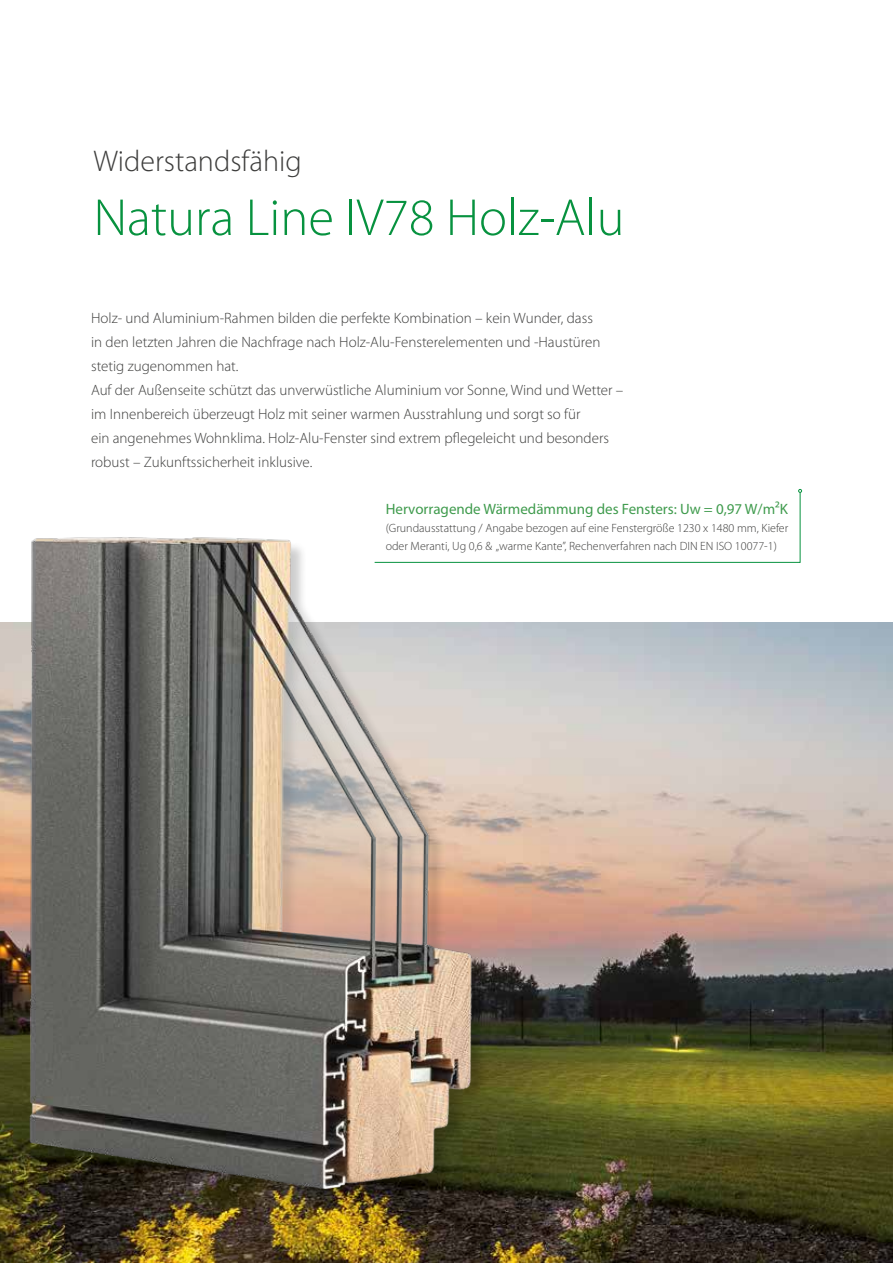
<style>
.page{position:relative;width:893px;height:1263px;background:#fff}
.page>*{position:absolute;margin:0;border:0;box-sizing:border-box;transform-origin:0 0}
.t1{font:300 52.5px "Myriad Pro";color:#07923f}
.t2{font:300 30px "Myriad Pro";color:#3c3c3b}
.t3{font:300 15px/24px "Myriad Pro";color:#3c3c3b}
.t4{font:15px "Myriad Pro";color:#3f9b4d}
.t5{font:300 12px/18px "Myriad Pro";color:#3c3c3b}
</style>
<div class="page">
<img style="left:0;top:622px;width:893px;height:641px">
<svg style="left:520px;top:489px;width:282px;height:74px"></svg>
<img style="left:0;top:537px;width:520px;height:688px">
<img style="left:695px;top:622px;width:198px;height:576px">
<h2 class="t2" style="left:94px;top:143px;width:210px">Widerstandsfähig</h2>
<h1 class="t1" style="left:94px;top:186px;width:532px">Natura Line IV78 Holz-Alu</h1>
<p class="t3" style="left:91px;top:305px;width:534px">Holz- und Aluminium-Rahmen bilden die perfekte Kombination – kein Wunder, dass<br>in den letzten Jahren die Nachfrage nach Holz-Alu-Fensterelementen und -Haustüren stetig zugenommen hat.<br>Auf der Außenseite schützt das unverwüstliche Aluminium vor Sonne, Wind und Wetter – im Innenbereich überzeugt Holz mit seiner warmen Ausstrahlung und sorgt so für<br>ein angenehmes Wohnklima. Holz-Alu-Fenster sind extrem pflegeleicht und besonders robust – Zukunftssicherheit inklusive.</p>
<p class="t4" style="left:386px;top:500px;width:404px">Hervorragende Wärmedämmung des Fensters: Uw = 0,97 W/m²K</p>
<p class="t5" style="left:386px;top:519px;width:404px">(Grundausstattung / Angabe bezogen auf eine Fenstergröße 1230 x 1480 mm, Kiefer oder Meranti, Ug 0,6 &amp; „warme Kante”, Rechenverfahren nach DIN EN ISO 10077-1)</p>
</div>
